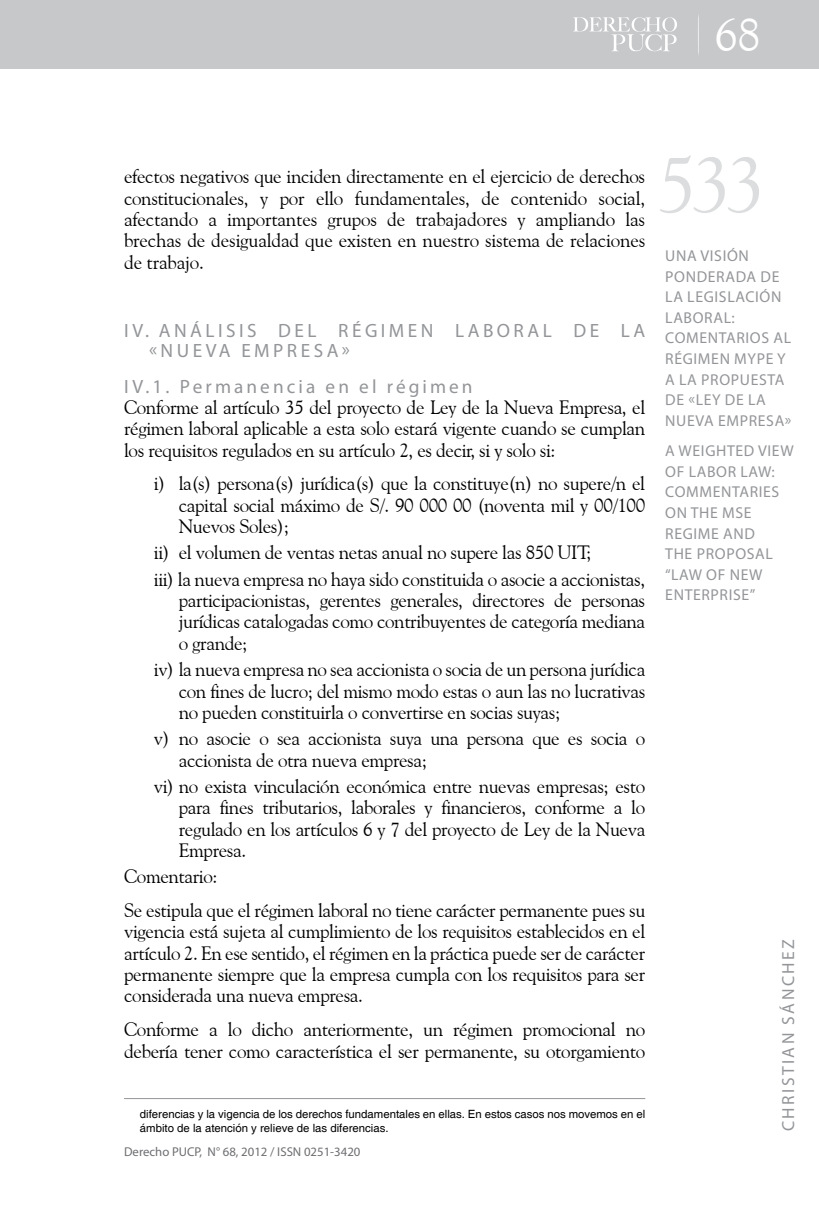
<style>
.page{position:relative;width:819px;height:1206px;background:#fff}
.page>*{position:absolute;margin:0;border:0;box-sizing:border-box;transform-origin:0 0}
.t1{font:78.75px "Goudy Old Style BT";color:#dcddde}
.t2{font:46.38px "Goudy Old Style BT";color:#fff}
.t3{font:19.25px/21.3px "Goudy Old Style BT";letter-spacing:-.02em;color:#000;text-align:justify}
.t4{font:19.25px/20.5px "Myriad Pro";letter-spacing:.18em;color:#939598}
.t5{font:19.25px "Myriad Pro";letter-spacing:.16em;color:#939598}
.t6{font:17.5px "Myriad Pro";letter-spacing:.14em;color:#939598}
.t7{font:15.75px/20.7px "Myriad Pro";letter-spacing:.04em;color:#939598}
.t8{font:12.78px "Myriad Pro";color:#6d6e71}
.t9{font:11.38px/14px "Helvetica";color:#000}
</style>
<div class="page">
<div style="left:0;top:0;width:819px;height:69px;background:#c7c8ca"></div>
<svg style="left:573px;top:17px;width:104px;height:34px"></svg>
<hr style="left:124px;top:1098px;width:521px;height:1px;background:#939598">
<h2 class="t2" style="left:714px;top:6px;width:47px">68</h2>
<p class="t3" style="left:124px;top:166px;width:522px">efectos negativos que inciden directamente en el ejercicio de derechos constitucionales, y por ello fundamentales, de contenido social, afectando a importantes grupos de trabajadores y ampliando las brechas de desigualdad que existen en nuestro sistema de relaciones de trabajo.</p>
<p class="t4" style="left:149px;top:319px;width:497px;text-indent:-25px">IV. A NÁ LISIS DEL RÉGIMEN LABORAL DE LA «N UEVA E MPRESA»</p>
<p class="t5" style="left:124px;top:374px;width:350px">IV.1. PERMANENCIA EN EL RÉGIMEN</p>
<p class="t3" style="left:124px;top:396px;width:522px">Conforme al artículo 35 del proyecto de Ley de la Nueva Empresa, el régimen laboral aplicable a esta solo estará vigente cuando se cumplan los requisitos regulados en su artículo 2, es decir, si y solo si:</p>
<p class="t3" style="left:179px;top:472px;width:468px;text-indent:-25px">i) la(s) persona(s) jurídica(s) que la constituye(n) no supere/n el capital social máximo de S/. 90 000 00 (noventa mil y 00/100<br>Nuevos Soles);</p>
<p class="t3" style="left:154px;top:539px;width:493px;line-height:26.2px">ii) el volumen de ventas netas anual no supere las 850 UIT;<br>iii) la nueva empresa no haya sido constituida o asocie a accionistas,</p>
<p class="t3" style="left:179px;top:589px;width:468px">participacionistas, gerentes generales, directores de personas jurídicas catalogadas como contribuyentes de categoría mediana o grande;</p>
<p class="t3" style="left:179px;top:658px;width:468px;text-indent:-25px">iv) la nueva empresa no sea accionista o socia de un persona jurídica con fines de lucro; del mismo modo estas o aun las no lucrativas no pueden constituirla o convertirse en socias suyas;</p>
<p class="t3" style="left:179px;top:727px;width:468px;text-indent:-25px">v) no asocie o sea accionista suya una persona que es socia o accionista de otra nueva empresa;</p>
<p class="t3" style="left:179px;top:775px;width:468px;text-indent:-25px">vi) no exista vinculación económica entre nuevas empresas; esto para fines tributarios, laborales y financieros, conforme a lo regulado en los artículos 6 y 7 del proyecto de Ley de la Nueva Empresa.</p>
<p class="t3" style="left:124px;top:859px;width:522px;line-height:33.8px">Comentario:<br>Se estipula que el régimen laboral no tiene carácter permanente pues su</p>
<p class="t3" style="left:124px;top:920px;width:522px">vigencia está sujeta al cumplimiento de los requisitos establecidos en el artículo 2. En ese sentido, el régimen en la práctica puede ser de carácter permanente siempre que la empresa cumpla con los requisitos para ser considerada una nueva empresa.</p>
<p class="t3" style="left:124px;top:1018px;width:522px">Conforme a lo dicho anteriormente, un régimen promocional no debería tener como característica el ser permanente, su otorgamiento</p>
<p class="t9" style="left:140px;top:1106px;width:506px">diferencias y la vigencia de los derechos fundamentales en ellas. En estos casos nos movemos en el ámbito de la atención y relieve de las diferencias.</p>
<p class="t8" style="left:124px;top:1144px;width:160px">DERECHO PUCP, N° 68, 2012 / ISSN</p>
<p class="t8" style="left:304px;top:1144px;width:58px">0251-3420</p>
<h1 class="t1" style="left:657px;top:136px;width:109px">533</h1>
<p class="t7" style="left:665px;top:245px;width:128px">UNA VISIÓN<br>PONDERADA DE<br>LA LEGISLACIÓN<br>LABORAL:<br>COMENTARIOS AL<br>RÉGIMEN MYPE Y<br>A LA PROPUESTA<br>DE «LEY DE LA<br>NUEVA EMPRESA»</p>
<p class="t7" style="left:665px;top:440px;width:130px">A WEIGHTED VIEW<br>OF LABOR LAW:<br>COMMENTARIES<br>ON THE MSE<br>REGIME AND<br>THE PROPOSAL “LAW OF NEW<br>ENTERPRISE”</p>
<p class="t6" style="left:777px;top:1131px;width:194px;rotate:-90deg">CHRISTIAN SÁNCHEZ</p>
</div>
